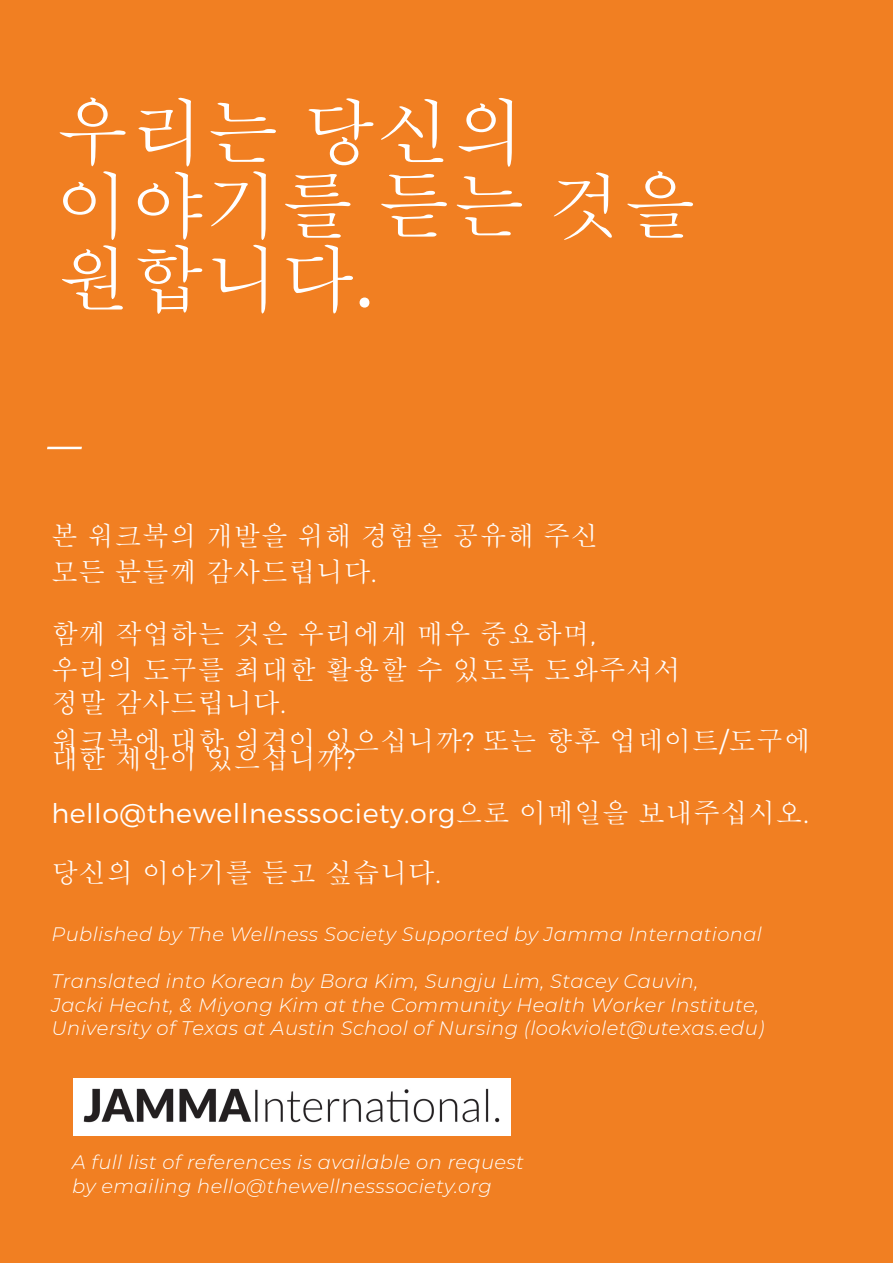
<style>
.page{position:relative;width:893px;height:1263px;background:#f17f22}
.page>*{position:absolute;margin:0;border:0;box-sizing:border-box;transform-origin:0 0}
.t1{font:500 73.5px/73.5px "Adobe Myungjo Std";letter-spacing:.02em;color:#fff}
.t2{font:italic 300 69px "Montserrat";color:#fff}
.t3{font:500 27px/34.3px "Adobe Myungjo Std";letter-spacing:.02em;color:#fff}
.t4{font:300 27px/53.6px "Montserrat";letter-spacing:.02em;color:#fff}
.t5{font:italic 300 19.5px/23.4px "Montserrat";letter-spacing:.02em;color:#fff}
.s1{font-family:"Montserrat"}
.s2{font-family:"Montserrat";font-weight:300}
.s3{font-family:"Adobe Myungjo Std";font-weight:500}
</style>
<div class="page">
<div style="left:74px;top:1078px;width:437px;height:58px;background:#fff"></div>
<img style="left:83px;top:1088px;width:417px;height:35px">
<p class="t1" style="left:56px;top:96px;width:642px">우리는 당신의 이야기를 듣는 것을 원합니다<span class="s1">.</span></p>
<p class="t2" style="left:51px;top:375px;width:36px">_</p>
<p class="t3" style="left:51px;top:519px;width:549px;line-height:35.4px">본 워크북의 개발을 위해 경험을 공유해 주신 모든 분들께 감사드립니다<span class="s2">.</span></p>
<p class="t3" style="left:51px;top:617px;width:631px">함께 작업하는 것은 우리에게 매우 중요하며<span class="s2">, </span>우리의 도구를 최대한 활용할 수 있도록 도와주셔서 정말 감사드립니다<span class="s2">.</span></p>
<p class="t3" style="left:51px;top:724px;width:761px">워크북에 대한 의견이 있으십니까<span class="s2">?</span> 또는 향후 업데이트<span class="s2">/</span>도구에</p>
<p class="t4" style="left:51px;top:731px;width:759px"><span class="s3">대한 제안이 있으십니까</span>? hello@thewellnesssociety.org<span class="s3">으로 이메일을 보내주십시오</span>.</p>
<p class="t3" style="left:51px;top:856px;width:391px">당신의 이야기를 듣고 싶습니다<span class="s2">.</span></p>
<p class="t5" style="left:51px;top:922px;width:712px">Published by The Wellness Society Supported by Jamma International</p>
<p class="t5" style="left:51px;top:969px;width:714px">Translated into Korean by Bora Kim, Sungju Lim, Stacey Cauvin,<br>Jacki Hecht, &amp; Miyong Kim at the Community Health Worker Institute,<br>University of Texas at Austin School of Nursing (lookviolet@utexas.edu)</p>
<p class="t5" style="left:72px;top:1150px;width:453px">A full list of references is available on request</p>
<p class="t5" style="left:72px;top:1173px;width:421px">by emailing hello@thewellnesssociety.org</p>
</div>
